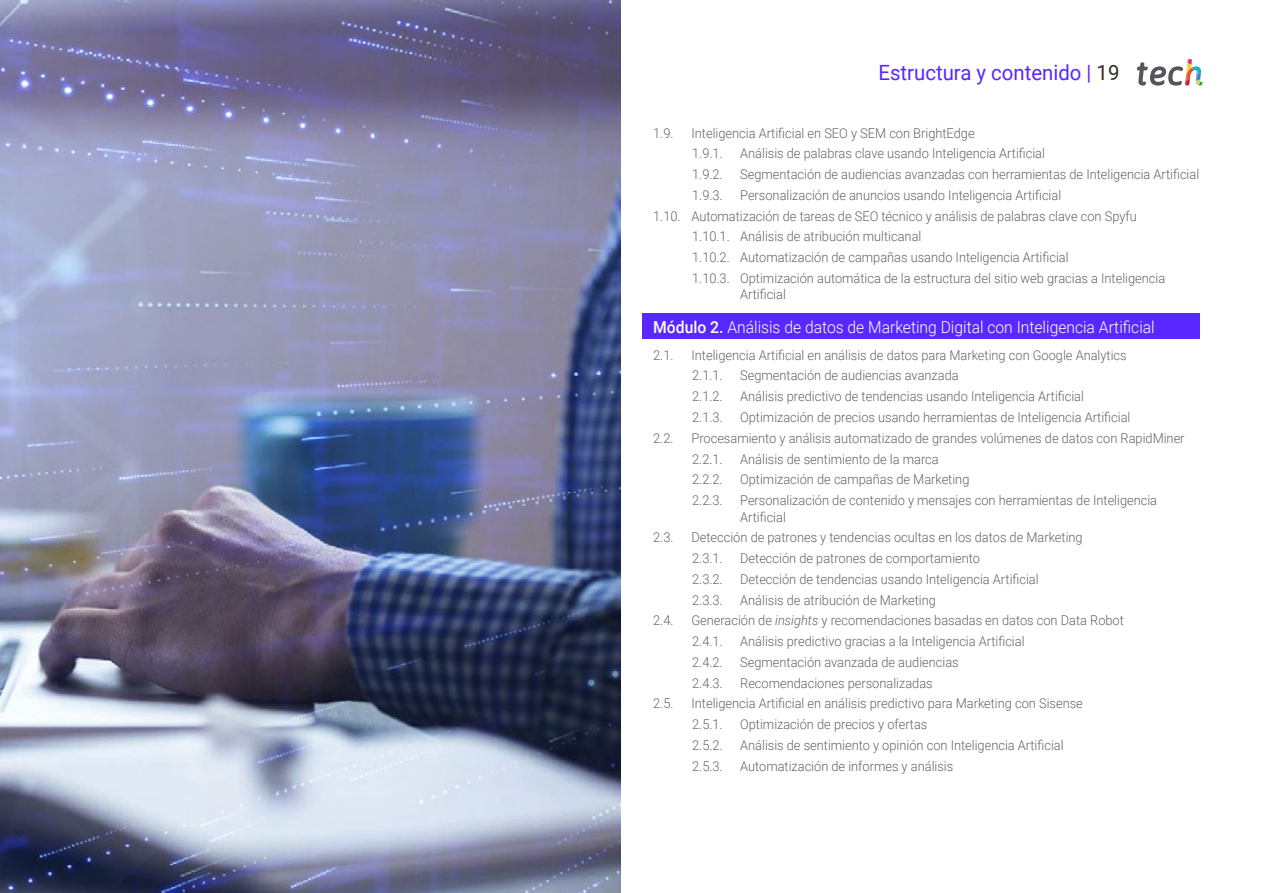
<style>
.page{position:relative;width:1263px;height:893px;background:#fff}
.page>*{position:absolute;margin:0;border:0;box-sizing:border-box;transform-origin:0 0}
.t1{font:21px "Roboto";color:#5927ff}
.t2{font:300 16.5px "Roboto";color:#fff;scale:.95 1}
.t3{font:300 13.5px/20.7px "Roboto";color:#61646a;scale:.95 1}
.s1{color:#312e20}
.s2{font-weight:500}
.s3{font-style:italic}
</style>
<div class="page">
<img style="left:0;top:0;width:621px;height:893px">
<div style="left:642px;top:314px;width:557px;height:25px;background:#5927ff"></div>
<svg style="left:1137px;top:59px;width:65px;height:27px"></svg>
<h1 class="t1" style="left:878px;top:57px;width:242px">Estructura y contenido | <span class="s1">19</span></h1>
<p class="t3" style="left:653px;top:122px;width:23px">1.9.</p>
<p class="t3" style="left:691px;top:122px;width:300px">Inteligencia Artificial en SEO y SEM con BrightEdge<br>1.9.1.</p>
<p class="t3" style="left:740px;top:143px;width:322px">Análisis de palabras clave usando Inteligencia Artificial</p>
<p class="t3" style="left:692px;top:164px;width:34px">1.9.2.</p>
<p class="t3" style="left:740px;top:164px;width:485px">Segmentación de audiencias avanzadas con herramientas de Inteligencia Artificial</p>
<p class="t3" style="left:692px;top:184px;width:34px">1.9.3.</p>
<p class="t3" style="left:740px;top:184px;width:339px">Personalización de anuncios usando Inteligencia Artificial</p>
<p class="t3" style="left:653px;top:205px;width:511px">1.10. Automatización de tareas de SEO técnico y análisis de palabras clave con Spyfu</p>
<p class="t3" style="left:692px;top:226px;width:243px">1.10.1. Análisis de atribución multicanal</p>
<p class="t3" style="left:692px;top:247px;width:398px">1.10.2. Automatización de campañas usando Inteligencia Artificial</p>
<p class="t3" style="left:692px;top:267px;width:499px">1.10.3. Optimización automática de la estructura del sitio web gracias a Inteligencia</p>
<p class="t3" style="left:740px;top:284px;width:50px">Artificial</p>
<p class="t2" style="left:653px;top:315px;width:529px"><span class="s2">Módulo 2.</span> Análisis de datos de Marketing Digital con Inteligencia Artificial</p>
<p class="t3" style="left:653px;top:344px;width:23px">2.1.</p>
<p class="t3" style="left:691px;top:344px;width:460px">Inteligencia Artificial en análisis de datos para Marketing con Google Analytics<br>2.1.1.</p>
<p class="t3" style="left:740px;top:365px;width:232px">Segmentación de audiencias avanzada</p>
<p class="t3" style="left:692px;top:386px;width:34px">2.1.2.</p>
<p class="t3" style="left:740px;top:386px;width:363px">Análisis predictivo de tendencias usando Inteligencia Artificial</p>
<p class="t3" style="left:692px;top:406px;width:34px">2.1.3.</p>
<p class="t3" style="left:740px;top:406px;width:412px">Optimización de precios usando herramientas de Inteligencia Artificial</p>
<p class="t3" style="left:653px;top:427px;width:23px">2.2.</p>
<p class="t3" style="left:691px;top:427px;width:521px">Procesamiento y análisis automatizado de grandes volúmenes de datos con RapidMiner<br>2.2.1.</p>
<p class="t3" style="left:740px;top:448px;width:210px">Análisis de sentimiento de la marca</p>
<p class="t3" style="left:692px;top:469px;width:34px">2.2.2.</p>
<p class="t3" style="left:740px;top:469px;width:243px">Optimización de campañas de Marketing</p>
<p class="t3" style="left:692px;top:489px;width:34px">2.2.3.</p>
<p class="t3" style="left:740px;top:491px;width:440px;line-height:16.5px">Personalización de contenido y mensajes con herramientas de Inteligencia<br>Artificial</p>
<p class="t3" style="left:653px;top:527px;width:23px">2.3.</p>
<p class="t3" style="left:691px;top:527px;width:413px">Detección de patrones y tendencias ocultas en los datos de Marketing<br>2.3.1.</p>
<p class="t3" style="left:740px;top:547px;width:254px">Detección de patrones de comportamiento</p>
<p class="t3" style="left:692px;top:568px;width:34px">2.3.2.</p>
<p class="t3" style="left:740px;top:568px;width:316px">Detección de tendencias usando Inteligencia Artificial</p>
<p class="t3" style="left:692px;top:589px;width:34px">2.3.3.</p>
<p class="t3" style="left:740px;top:589px;width:208px">Análisis de atribución de Marketing</p>
<p class="t3" style="left:653px;top:610px;width:23px">2.4.</p>
<p class="t3" style="left:691px;top:610px;width:457px">Generación de <span class="s3">insights</span> y recomendaciones basadas en datos con Data Robot<br>2.4.1.</p>
<p class="t3" style="left:740px;top:630px;width:301px">Análisis predictivo gracias a la Inteligencia Artificial</p>
<p class="t3" style="left:692px;top:651px;width:34px">2.4.2.</p>
<p class="t3" style="left:740px;top:651px;width:232px">Segmentación avanzada de audiencias</p>
<p class="t3" style="left:692px;top:672px;width:34px">2.4.3.</p>
<p class="t3" style="left:740px;top:672px;width:204px">Recomendaciones personalizadas</p>
<p class="t3" style="left:653px;top:693px;width:23px">2.5.</p>
<p class="t3" style="left:691px;top:693px;width:413px">Inteligencia Artificial en análisis predictivo para Marketing con Sisense<br>2.5.1.</p>
<p class="t3" style="left:740px;top:713px;width:199px">Optimización de precios y ofertas</p>
<p class="t3" style="left:692px;top:734px;width:34px">2.5.2.</p>
<p class="t3" style="left:740px;top:734px;width:342px">Análisis de sentimiento y opinión con Inteligencia Artificial</p>
<p class="t3" style="left:692px;top:755px;width:34px">2.5.3.</p>
<p class="t3" style="left:740px;top:755px;width:226px">Automatización de informes y análisis</p>
</div>
